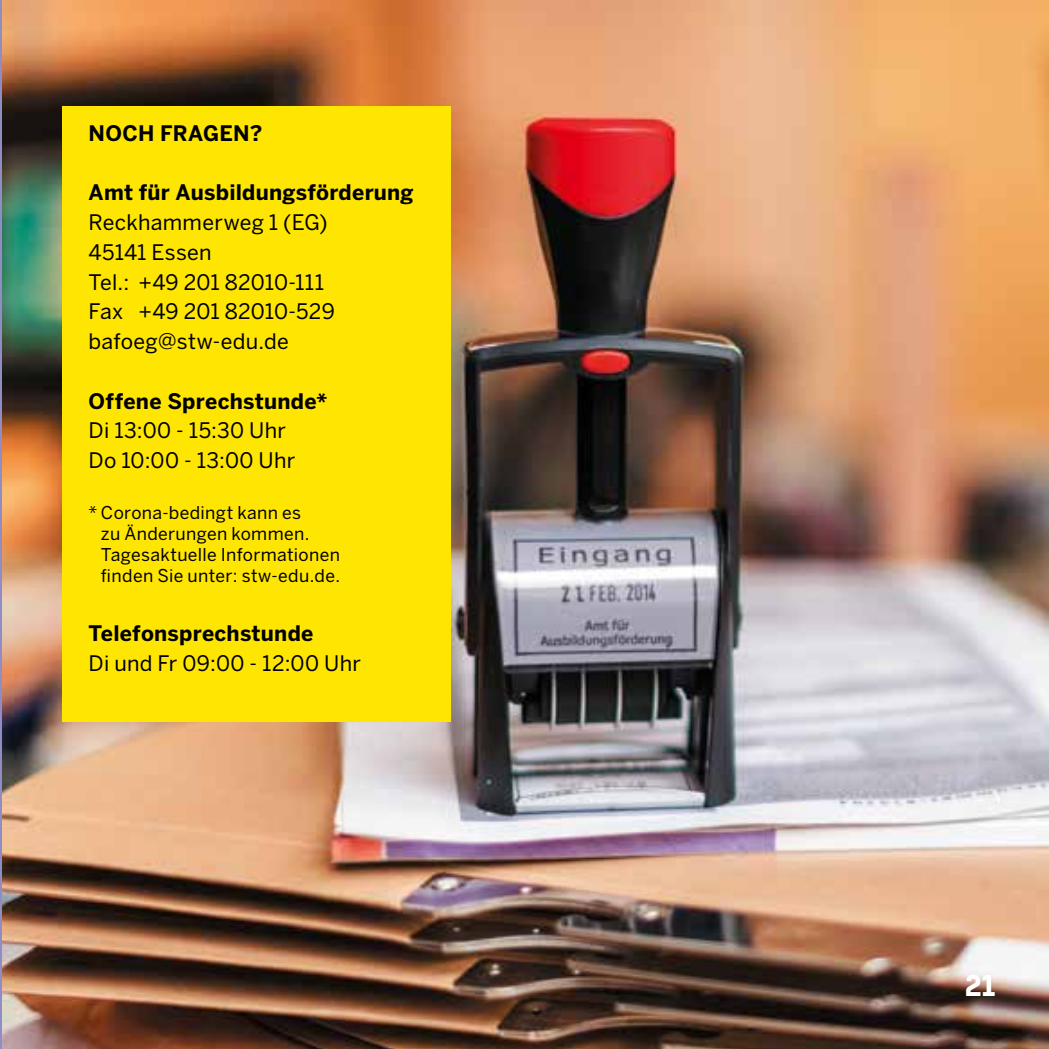
<style>
.page{position:relative;width:1049px;height:1049px;background:#fff}
.page>*{position:absolute;margin:0;border:0;box-sizing:border-box;transform-origin:0 0}
.t1{font:700 30px "Boxed";color:#fff}
.t2{font:21.25px/29.8px "Benton Sans";letter-spacing:.01em;color:#000}
.t3{font:700 21.25px "Benton Sans";letter-spacing:.01em;color:#000}
.t4{font:17.5px/21px "Benton Sans";letter-spacing:.02em;color:#000}
</style>
<div class="page">
<img style="left:1px;top:0;width:1048px;height:1049px">
<hr style="left:0;top:0;width:1px;height:1049px;background:#8f8dc4">
<div style="left:62px;top:106px;width:389px;height:616px;background:#ffe602"></div>
<p class="t3" style="left:89px;top:120px;width:175px">NOCH FRAGEN?</p>
<p class="t3" style="left:89px;top:179px;width:327px">Amt für Ausbildungsförderung</p>
<p class="t2" style="left:89px;top:207px;width:248px">Reckhammerweg 1 (EG)<br>45141 Essen<br>Tel.: +49 201 82010-111<br>Fax +49 201 82010-529 bafoeg@stw-edu.de</p>
<p class="t3" style="left:89px;top:387px;width:240px">Offene Sprechstunde*</p>
<p class="t2" style="left:89px;top:416px;width:208px">Di 13:00 - 15:30 Uhr<br>Do 10:00 - 13:00 Uhr</p>
<p class="t4" style="left:101px;top:502px;width:241px;text-indent:-12px">* Corona-bedingt kann es<br>zu Änderungen kommen.<br>Tagesaktuelle Informationen finden Sie unter: stw-edu.de.</p>
<p class="t3" style="left:89px;top:620px;width:226px">Telefonsprechstunde</p>
<p class="t2" style="left:89px;top:648px;width:274px">Di und Fr 09:00 - 12:00 Uhr</p>
<h1 class="t1" style="left:965px;top:965px;width:33px">21</h1>
</div>
